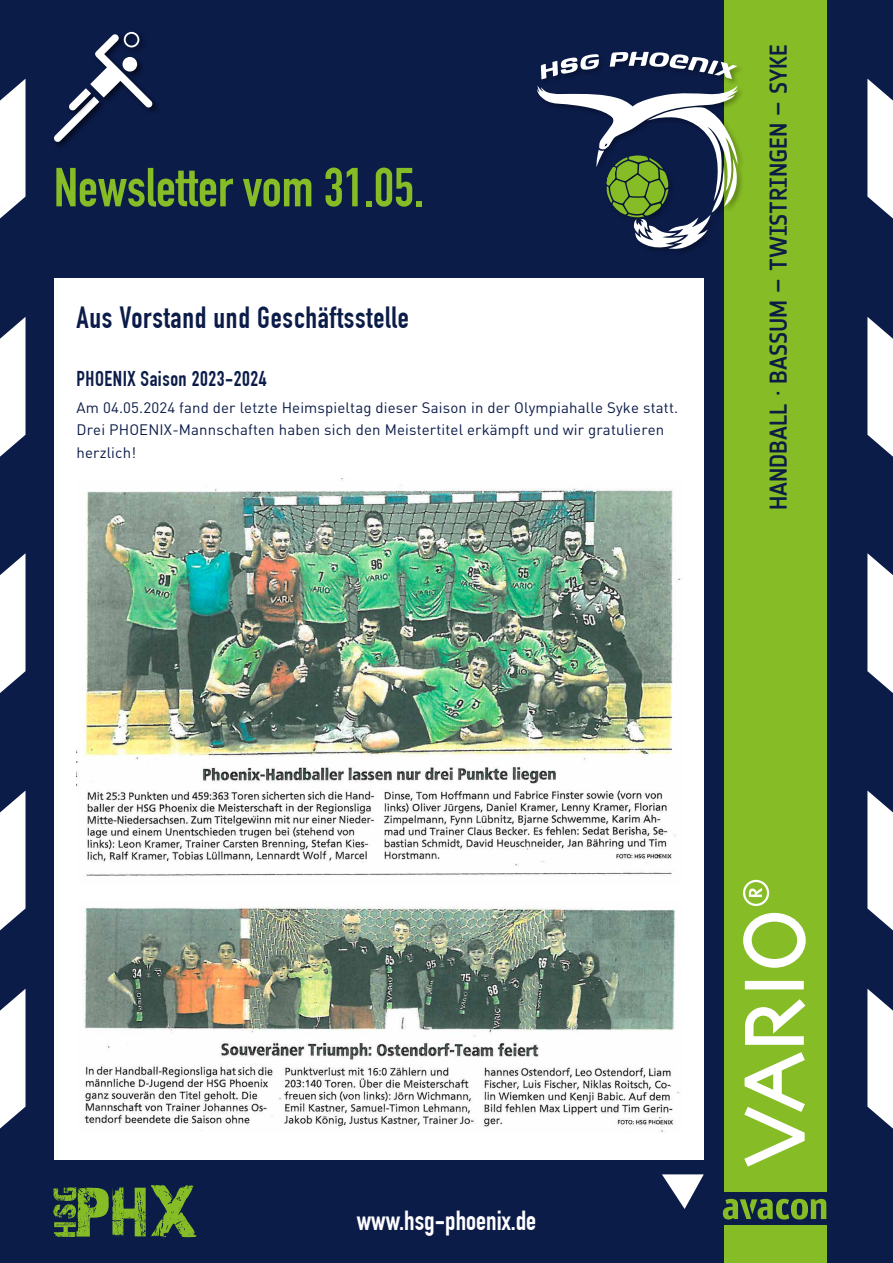
<style>
.page{position:relative;width:893px;height:1263px;background:#0c1c49}
.page>*{position:absolute;margin:0;border:0;box-sizing:border-box;transform-origin:0 0}
.t1{font:700 54px "DIN Condensed";color:#86bc25}
.t2{font:700 30px "DIN Condensed";letter-spacing:.025em;color:#0c1c49}
.t3{font:700 27px "DIN Condensed";color:#fff}
.t4{font:500 24px "Notes Soft";color:#0c1c45}
.t5{font:700 21px "DIN Condensed";letter-spacing:.025em;color:#0c1c49}
.t6{font:15px/22.5px "DIN";letter-spacing:.01em;color:#0c1c49}
</style>
<div class="page">
<svg style="left:53px;top:1185px;width:143px;height:52px"></svg>
<div style="left:724px;top:0;width:102px;height:1046px;background:#86bc25"></div>
<div style="left:724px;top:1037px;width:102px;height:154px;background:#86bc25"></div>
<div style="left:724px;top:1225px;width:102px;height:38px;background:#86bc25"></div>
<div style="left:54px;top:279px;width:650px;height:881px;background:#fff"></div>
<svg style="left:662px;top:1174px;width:42px;height:35px"></svg>
<svg style="left:723px;top:1199px;width:103px;height:20px"></svg>
<svg style="left:745px;top:981px;width:59px;height:8px"></svg>
<svg style="left:744px;top:1052px;width:61px;height:114px"></svg>
<svg style="left:743px;top:913px;width:63px;height:55px"></svg>
<svg style="left:745px;top:999px;width:60px;height:46px"></svg>
<svg style="left:743px;top:880px;width:26px;height:26px"></svg>
<div style="left:53px;top:95px;width:53px;height:54px;background:#000;opacity:.3"></div>
<div style="left:89px;top:33px;width:71px;height:82px;background:#000;opacity:.3"></div>
<svg style="left:54px;top:32px;width:98px;height:110px"></svg>
<div style="left:535px;top:50px;width:210px;height:206px;background:#000;opacity:.3"></div>
<svg style="left:537px;top:85px;width:202px;height:168px"></svg>
<svg style="left:541px;top:54px;width:58px;height:25px"></svg>
<svg style="left:610px;top:51px;width:127px;height:28px"></svg>
<svg style="left:0;top:317px;width:26px;height:140px"></svg>
<svg style="left:867px;top:317px;width:26px;height:140px;background:#d4d7df"></svg>
<svg style="left:0;top:79px;width:26px;height:140px"></svg>
<svg style="left:867px;top:79px;width:26px;height:140px;background:#d4d7df"></svg>
<svg style="left:0;top:553px;width:26px;height:140px;background:#d4d7df"></svg>
<svg style="left:867px;top:553px;width:26px;height:140px;background:#d4d7df"></svg>
<svg style="left:0;top:989px;width:26px;height:140px;background:#d4d7df"></svg>
<svg style="left:867px;top:989px;width:26px;height:140px;background:#d4d7df"></svg>
<svg style="left:0;top:790px;width:26px;height:141px"></svg>
<svg style="left:867px;top:790px;width:26px;height:141px"></svg>
<img style="left:77px;top:479px;width:604px;height:397px">
<img style="left:83px;top:906px;width:596px;height:226px">
<h1 class="t1" style="left:54px;top:156px;width:372px">Newsletter vom 31.05.</h1>
<h2 class="t2" style="left:77px;top:299px;width:334px">Aus Vorstand und Geschäftsstelle</h2>
<h3 class="t5" style="left:77px;top:366px;width:192px">PHOENIX Saison 2023-2024</h3>
<p class="t6" style="left:77px;top:396px;width:603px">Am 04.05.2024 fand der letzte Heimspieltag dieser Saison in der Olympiahalle Syke statt.<br>Drei PHOENIX-Mannschaften haben sich den Meistertitel erkämpft und wir gratulieren herzlich!</p>
<h3 class="t4" style="left:765px;top:510px;width:467px;rotate:-90deg">Handball · Bassum – Twistringen – Syke</h3>
<h3 class="t3" style="left:357px;top:1205px;width:181px">www.hsg-phoenix.de</h3>
</div>
